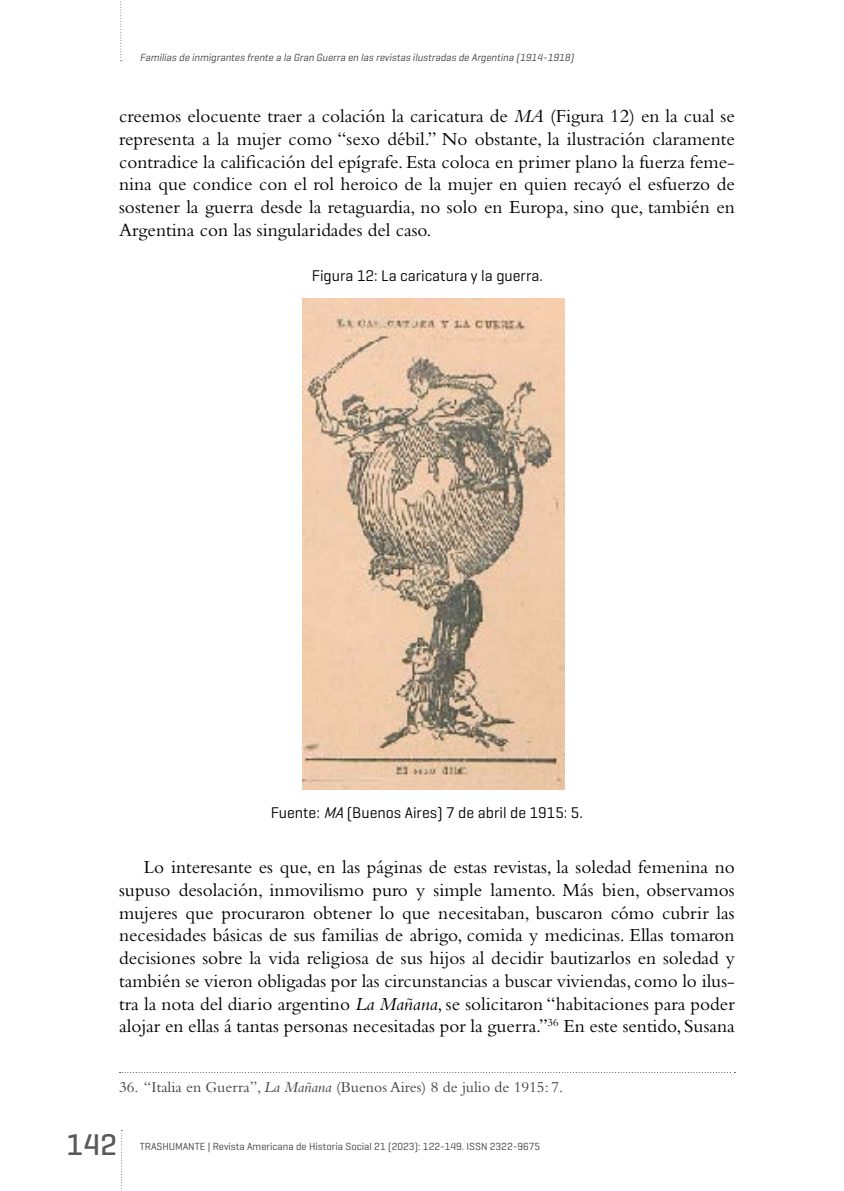
<style>
.page{position:relative;width:844px;height:1191px;background:#fff}
.page>*{position:absolute;margin:0;border:0;box-sizing:border-box;transform-origin:0 0}
.t1{font:500 30.62px "Geogrotesque";color:#58595b}
.t2{font:19.25px/22.8px "Bembo Std";color:#000;text-align:justify}
.t3{font:15.75px "Geogrotesque";color:#000}
.t4{font:15.75px "Bembo Std";color:#414042}
.t5{font:italic 10.5px "Geogrotesque";color:#414042}
.t6{font:10.5px "Geogrotesque";color:#414042}
.s1{font-style:italic}
</style>
<div class="page">
<svg style="left:121px;top:1130px;width:1px;height:61px"></svg>
<svg style="left:120px;top:1px;width:2px;height:60px"></svg>
<svg style="left:119px;top:1072px;width:616px;height:1px"></svg>
<img style="left:303px;top:299px;width:261px;height:491px">
<p class="t5" style="left:140px;top:51px;width:437px">Familias de inmigrantes frente a la Gran Guerra en las revistas ilustradas de Argentina (1914-1918)</p>
<p class="t2" style="left:119px;top:104px;width:617px">creemos elocuente traer a colación la caricatura de <span class="s1">MA</span> (Figura 12) en la cual se representa a la mujer como “sexo débil.” No obstante, la ilustración claramente contradice la calificación del epígrafe. Esta coloca en primer plano la fuerza feme&shy;nina que condice con el rol heroico de la mujer en quien recayó el esfuerzo de sostener la guerra desde la retaguardia, no solo en Europa, sino que, también en Argentina con las singularidades del caso.</p>
<p class="t3" style="left:311px;top:266px;width:233px">Figura 12: La caricatura y la guerra.</p>
<p class="t3" style="left:271px;top:802px;width:313px">Fuente: <span class="s1">MA</span>(Buenos Aires) 7 de abril de 1915: 5.</p>
<p class="t2" style="left:119px;top:855px;width:617px;text-indent:25px">Lo interesante es que, en las páginas de estas revistas, la soledad femenina no supuso desolación, inmovilismo puro y simple lamento. Más bien, observamos mujeres que procuraron obtener lo que necesitaban, buscaron cómo cubrir las necesidades básicas de sus familias de abrigo, comida y medicinas. Ellas tomaron decisiones sobre la vida religiosa de sus hijos al decidir bautizarlos en soledad y también se vieron obligadas por las circunstancias a buscar viviendas, como lo ilus&shy;tra la nota del diario argentino <span class="s1">La Mañana</span>, se solicitaron “habitaciones para poder alojar en ellas á tantas personas necesitadas por la guerra.”<sup>36</sup> En este sentido, Susana</p>
<p class="t4" style="left:119px;top:1077px;width:445px">36. “Italia en Guerra”, <span class="s1">La Mañana</span> (Buenos Aires) 8 de julio de 1915: 7.</p>
<h1 class="t1" style="left:66px;top:1125px;width:52px">142</h1>
<p class="t6" style="left:140px;top:1139px;width:402px">TRASHUMANTE | Revista Americana de Historia Social 21 (2023): 122-149. ISSN 2322-9675</p>
</div>
